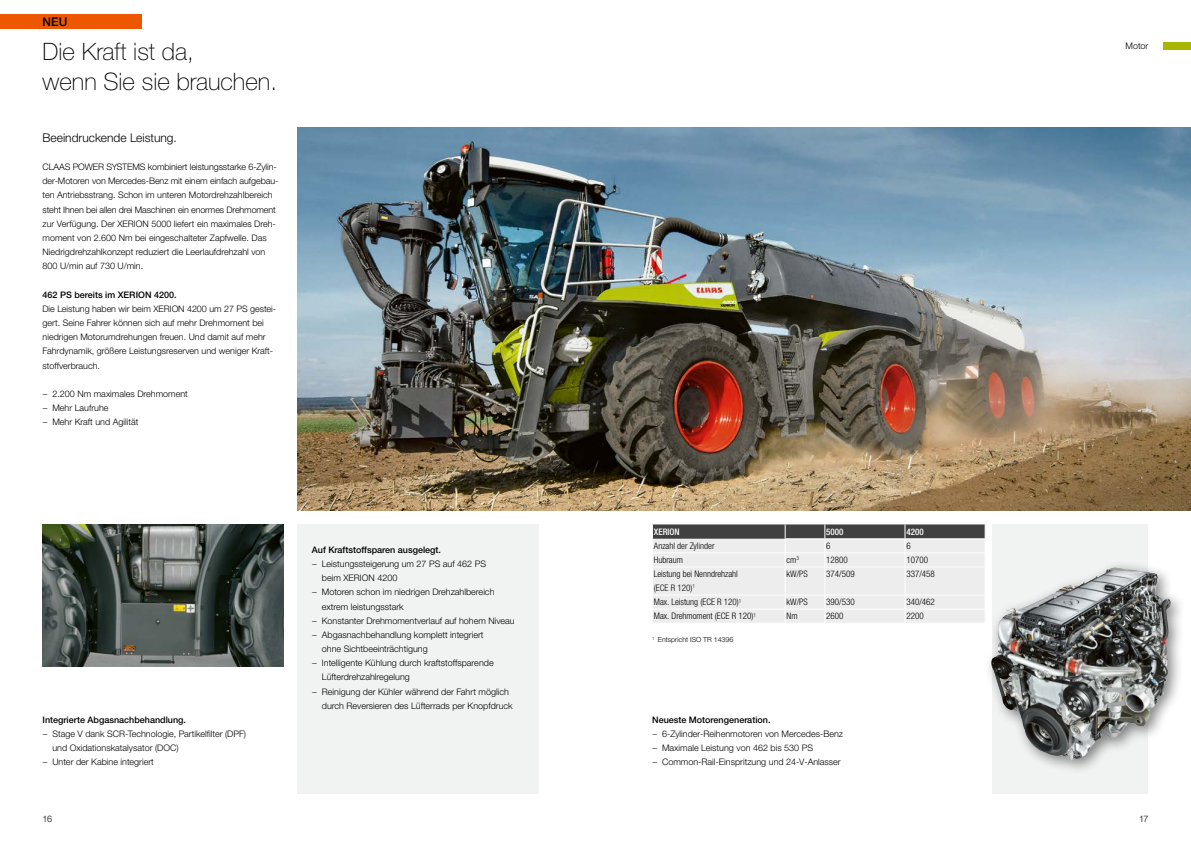
<style>
.page{position:relative;width:1191px;height:842px;background:#fff}
.page>*{position:absolute;margin:0;border:0;box-sizing:border-box;transform-origin:0 0}
.t1{font:100 24px/30px "CLAAS Helvetica Neue";color:#000}
.t2{font:300 12px "CLAAS Helvetica Neue";color:#000}
.t3{font:500 12px "CLAAS Helvetica Neue";color:#000}
.t4{font:300 9px/14.2px "CLAAS Helvetica Neue";color:#000}
.t5{font:300 condensed 9px/14px "CLAAS Helvetica Neue";color:#000}
.t6{font:500 9px "CLAAS Helvetica Neue";color:#000}
.t7{font:500 condensed 9px "CLAAS Helvetica Neue";color:#fff}
.t8{font:300 7px "CLAAS Helvetica Neue";color:#000}
</style>
<div class="page">
<div style="left:1162px;top:43px;width:29px;height:7px;background:#aab500"></div>
<div style="left:0;top:14px;width:142px;height:14px;background:#ed5700"></div>
<img style="left:298px;top:128px;width:893px;height:382px">
<div style="left:992px;top:524px;width:156px;height:270px;background:#f1f2f2"></div>
<div style="left:298px;top:524px;width:241px;height:270px;background:#f1f2f2"></div>
<img style="left:43px;top:524px;width:240px;height:142px">
<div style="left:983px;top:559px;width:203px;height:217px;background:#000;opacity:.5"></div>
<img style="left:994px;top:567px;width:120px;height:90px">
<hr style="left:905px;top:623px;width:80px;height:1px;background:#fff">
<svg style="left:652px;top:524px;width:334px;height:99px;background:#d6d6d6"></svg>
<hr style="left:652px;top:567px;width:133px;height:1px;background:#fff">
<h2 class="t3" style="left:43px;top:14px;width:26px">NEU</h2>
<h1 class="t1" style="left:43px;top:37px;width:236px">Die Kraft ist da,<br>wenn Sie sie brauchen.</h1>
<h2 class="t2" style="left:43px;top:130px;width:136px">Beeindruckende Leistung.</h2>
<p class="t4" style="left:43px;top:160px;width:237px">CLAAS POWER SYSTEMS kombiniert leistungsstarke 6-Zylin&shy;der-Motoren von Mercedes-Benz mit einem einfach aufgebau&shy;ten Antriebsstrang. Schon im unteren Motordrehzahlbereich steht Ihnen bei allen drei Maschinen ein enormes Drehmoment zur Verfügung. Der XERION 5000 liefert ein maximales Dreh&shy;moment von 2.600 Nm bei eingeschalteter Zapfwelle. Das Niedrigdrehzahlkonzept reduziert die Leerlaufdrehzahl von 800 U/min auf 730 U/min.</p>
<p class="t6" style="left:43px;top:289px;width:135px">462 PS bereits im XERION 4200.</p>
<p class="t4" style="left:43px;top:302px;width:235px">Die Leistung haben wir beim XERION 4200 um 27 PS gestei&shy;gert. Seine Fahrer können sich auf mehr Drehmoment bei niedrigen Motorumdrehungen freuen. Und damit auf mehr Fahrdynamik, größere Leistungsreserven und weniger Kraft&shy;stoffverbrauch.</p>
<p class="t4" style="left:43px;top:387px;width:147px">− 2.200 Nm maximales Drehmoment − Mehr Laufruhe<br>− Mehr Kraft und Agilität</p>
<p class="t6" style="left:43px;top:714px;width:145px">Integrierte Abgasnachbehandlung.</p>
<p class="t4" style="left:43px;top:727px;width:205px">− Stage V dank SCR-Technologie, Partikelfilter (DPF)</p>
<p class="t4" style="left:52px;top:741px;width:128px">und Oxidationskatalysator (DOC)</p>
<p class="t4" style="left:43px;top:755px;width:113px">− Unter der Kabine integriert</p>
<p class="t6" style="left:312px;top:544px;width:131px">Auf Kraftstoffsparen ausgelegt.</p>
<p class="t4" style="left:312px;top:557px;width:176px">− Leistungssteigerung um 27 PS auf 462 PS</p>
<p class="t4" style="left:322px;top:571px;width:77px">beim XERION 4200</p>
<p class="t4" style="left:312px;top:585px;width:184px">− Motoren schon im niedrigen Drehzahlbereich</p>
<p class="t4" style="left:322px;top:599px;width:83px">extrem leistungsstark</p>
<p class="t4" style="left:312px;top:614px;width:204px">− Konstanter Drehmomentverlauf auf hohem Niveau</p>
<p class="t4" style="left:312px;top:628px;width:173px">− Abgasnachbehandlung komplett integriert</p>
<p class="t4" style="left:322px;top:642px;width:107px">ohne Sichtbeeinträchtigung</p>
<p class="t4" style="left:312px;top:656px;width:183px">− Intelligente Kühlung durch kraftstoffsparende</p>
<p class="t4" style="left:322px;top:670px;width:90px">Lüfterdrehzahlregelung</p>
<p class="t4" style="left:312px;top:684px;width:198px">− Reinigung der Kühler während der Fahrt möglich</p>
<p class="t4" style="left:322px;top:699px;width:192px">durch Reversieren des Lüfterrads per Knopfdruck</p>
<p class="t7" style="left:654px;top:526px;width:27px">XERION</p>
<p class="t7" style="left:826px;top:526px;width:19px">5000</p>
<p class="t7" style="left:906px;top:526px;width:19px">4200</p>
<p class="t5" style="left:654px;top:539px;width:62px">Anzahl der Zylinder</p>
<p class="t5" style="left:826px;top:539px;width:6px">6</p>
<p class="t5" style="left:906px;top:539px;width:6px">6</p>
<p class="t5" style="left:654px;top:553px;width:31px">Hubraum</p>
<p class="t5" style="left:786px;top:553px;width:14px">cm<sup>3</sup></p>
<p class="t5" style="left:826px;top:553px;width:23px">12800</p>
<p class="t5" style="left:906px;top:553px;width:23px">10700</p>
<p class="t5" style="left:654px;top:567px;width:86px">Leistung bei Nenndrehzahl (ECE R 120)<sup>1</sup></p>
<p class="t5" style="left:786px;top:567px;width:23px">kW/PS</p>
<p class="t5" style="left:826px;top:567px;width:30px">374/509</p>
<p class="t5" style="left:906px;top:567px;width:30px">337/458</p>
<p class="t5" style="left:654px;top:595px;width:89px">Max. Leistung (ECE R 120)<sup>1</sup></p>
<p class="t5" style="left:786px;top:595px;width:23px">kW/PS</p>
<p class="t5" style="left:826px;top:595px;width:30px">390/530</p>
<p class="t5" style="left:906px;top:595px;width:30px">340/462</p>
<p class="t5" style="left:654px;top:609px;width:104px">Max. Drehmoment (ECE R 120)<sup>1</sup></p>
<p class="t5" style="left:786px;top:609px;width:13px">Nm</p>
<p class="t5" style="left:826px;top:609px;width:19px">2600</p>
<p class="t5" style="left:906px;top:609px;width:19px">2200</p>
<p class="t8" style="left:652px;top:634px;width:83px"><sup>1</sup> Entspricht ISO TR 14396</p>
<p class="t6" style="left:652px;top:714px;width:120px">Neueste Motorengeneration.</p>
<p class="t4" style="left:652px;top:727px;width:192px">− 6-Zylinder-Reihenmotoren von Mercedes-Benz − Maximale Leistung von 462 bis 530 PS<br>− Common-Rail-Einspritzung und 24-V-Anlasser</p>
<p class="t4" style="left:1125px;top:39px;width:24px">Motor</p>
<p class="t4" style="left:43px;top:812px;width:11px">16</p>
<p class="t4" style="left:1139px;top:812px;width:11px">17</p>
</div>
